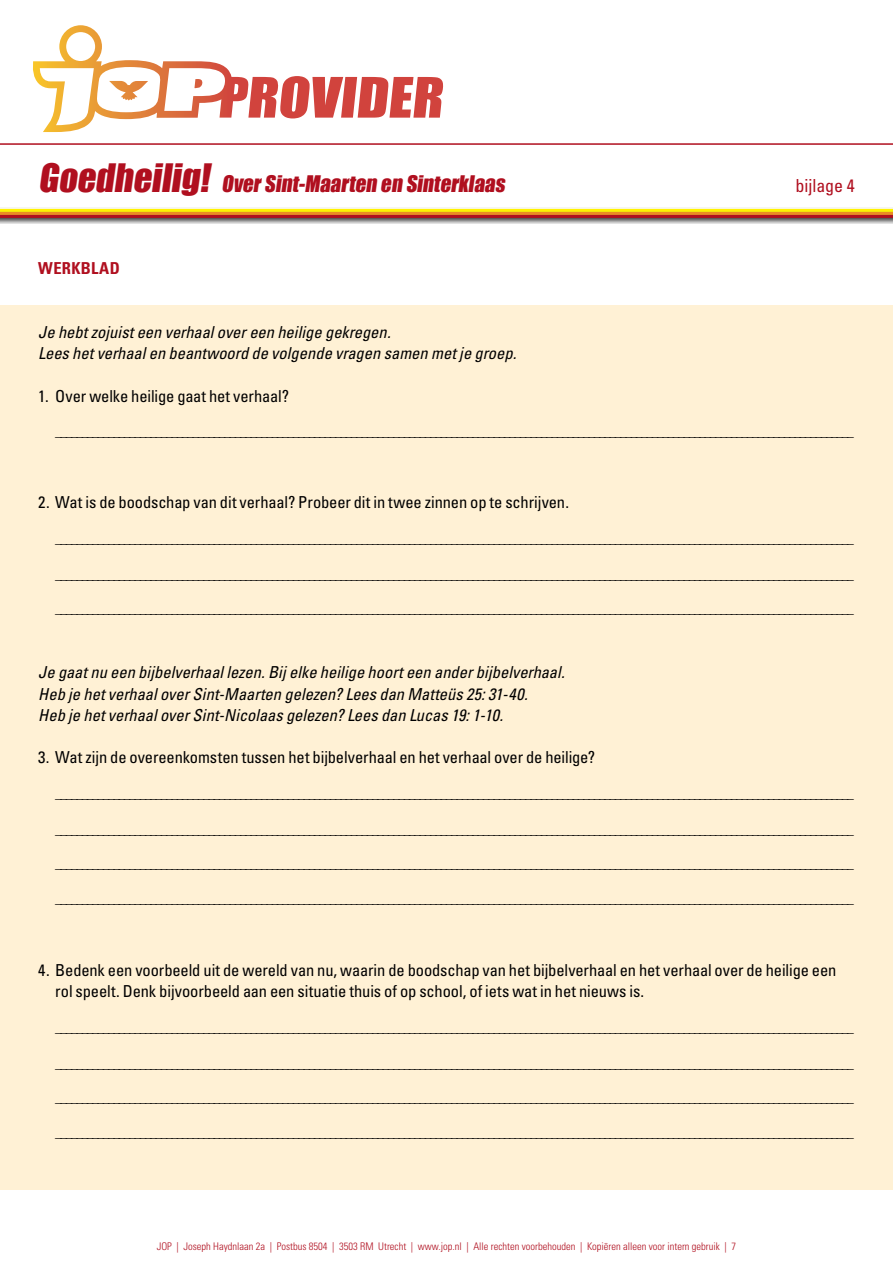
<style>
.page{position:relative;width:893px;height:1263px;background:#fff}
.page>*{position:absolute;margin:0;border:0;box-sizing:border-box;transform-origin:0 0}
.t1{font:21px "Impact";color:#b00f1f}
.t2{font:condensed 18px "Univers LT";letter-spacing:-.005em;color:#b00f1f}
.t3{font:condensed 16.5px/21.3px "Univers LT";letter-spacing:-.01em;color:#000}
.t4{font:italic condensed 16.5px/21.3px "Univers LT";color:#000}
.t5{font:700 condensed 16.5px "Univers LT";color:#b00f1f}
.t6{font:condensed 13.5px "Univers LT";color:#000}
.t7{font:300 condensed 10.5px "Univers LT";color:#b00f1f}
.s1{font-size:36px}
</style>
<div class="page">
<img style="left:0;top:218px;width:893px;height:6px">
<hr style="left:0;top:215px;width:893px;height:3px;background:#b00f1f">
<hr style="left:0;top:212px;width:893px;height:3px;background:#eb8c23">
<hr style="left:0;top:209px;width:893px;height:3px;background:#fff200">
<svg style="left:33px;top:25px;width:410px;height:107px"></svg>
<hr style="left:0;top:143px;width:893px;height:2px;background:#b00f1f">
<div style="left:0;top:305px;width:893px;height:885px;background:#fff1d5"></div>
<h1 class="t1" style="left:38px;top:168px;width:472px"><span class="s1">Goedheilig!</span> OverSint-Maarten en Sinterklaas</h1>
<p class="t5" style="left:38px;top:258px;width:26px">WERKBLAD</p>
<h2 class="t2" style="left:796px;top:174px;width:61px">bijlage 4</h2>
<p class="t4" style="left:38px;top:321px;width:480px">Je hebt zojuist een verhaal over een heilige gekregen.<br>Lees het verhaal en beantwoord de volgende vragen samen met je groep.</p>
<p class="t3" style="left:38px;top:385px;width:252px">1. Over welke heilige gaat het verhaal?</p>
<p class="t6" style="left:55px;top:423px;width:800px">_______________________________________________________________________________________________________________________________________________________</p>
<p class="t3" style="left:38px;top:491px;width:532px">2. Wat is de boodschap van dit verhaal? Probeer dit in twee zinnen op te schrijven.</p>
<p class="t6" style="left:55px;top:529px;width:800px">_______________________________________________________________________________________________________________________________________________________</p>
<p class="t6" style="left:55px;top:565px;width:800px">_______________________________________________________________________________________________________________________________________________________</p>
<p class="t6" style="left:55px;top:600px;width:800px">_______________________________________________________________________________________________________________________________________________________</p>
<p class="t4" style="left:38px;top:661px;width:528px">Je gaat nu een bijbelverhaal lezen. Bij elke heilige hoort een ander bijbelverhaal.<br>Heb je het verhaal over Sint-Maarten gelezen? Lees dan Matteüs 25: 31-40.<br>Heb je het verhaal over Sint-Nicolaas gelezen? Lees dan Lucas 19: 1-10.</p>
<p class="t3" style="left:38px;top:746px;width:558px">3. Wat zijn de overeenkomsten tussen het bijbelverhaal en het verhaal over de heilige?</p>
<p class="t6" style="left:55px;top:784px;width:800px">_______________________________________________________________________________________________________________________________________________________</p>
<p class="t6" style="left:55px;top:820px;width:800px">_______________________________________________________________________________________________________________________________________________________</p>
<p class="t6" style="left:55px;top:855px;width:800px">_______________________________________________________________________________________________________________________________________________________</p>
<p class="t6" style="left:55px;top:889px;width:800px">_______________________________________________________________________________________________________________________________________________________</p>
<p class="t3" style="left:55px;top:959px;width:782px;text-indent:-17px">4. Bedenk een voorbeeld uit de wereld van nu, waarin de boodschap van het bijbelverhaal en het verhaal over de heilige een rol speelt. Denk bijvoorbeeld aan een situatie thuis of op school, of iets wat in het nieuws is.</p>
<p class="t6" style="left:55px;top:1018px;width:800px">_______________________________________________________________________________________________________________________________________________________</p>
<p class="t6" style="left:55px;top:1054px;width:800px">_______________________________________________________________________________________________________________________________________________________</p>
<p class="t6" style="left:55px;top:1089px;width:800px">_______________________________________________________________________________________________________________________________________________________</p>
<p class="t6" style="left:55px;top:1123px;width:800px">_______________________________________________________________________________________________________________________________________________________</p>
<p class="t7" style="left:157px;top:1240px;width:581px">JOP | Joseph Haydnlaan 2a | Postbus 8504 | 3503 RM Utrecht | www.jop.nl | Alle rechten voorbehouden | Kopiëren alleen voor intern gebruik | 7</p>
</div>
